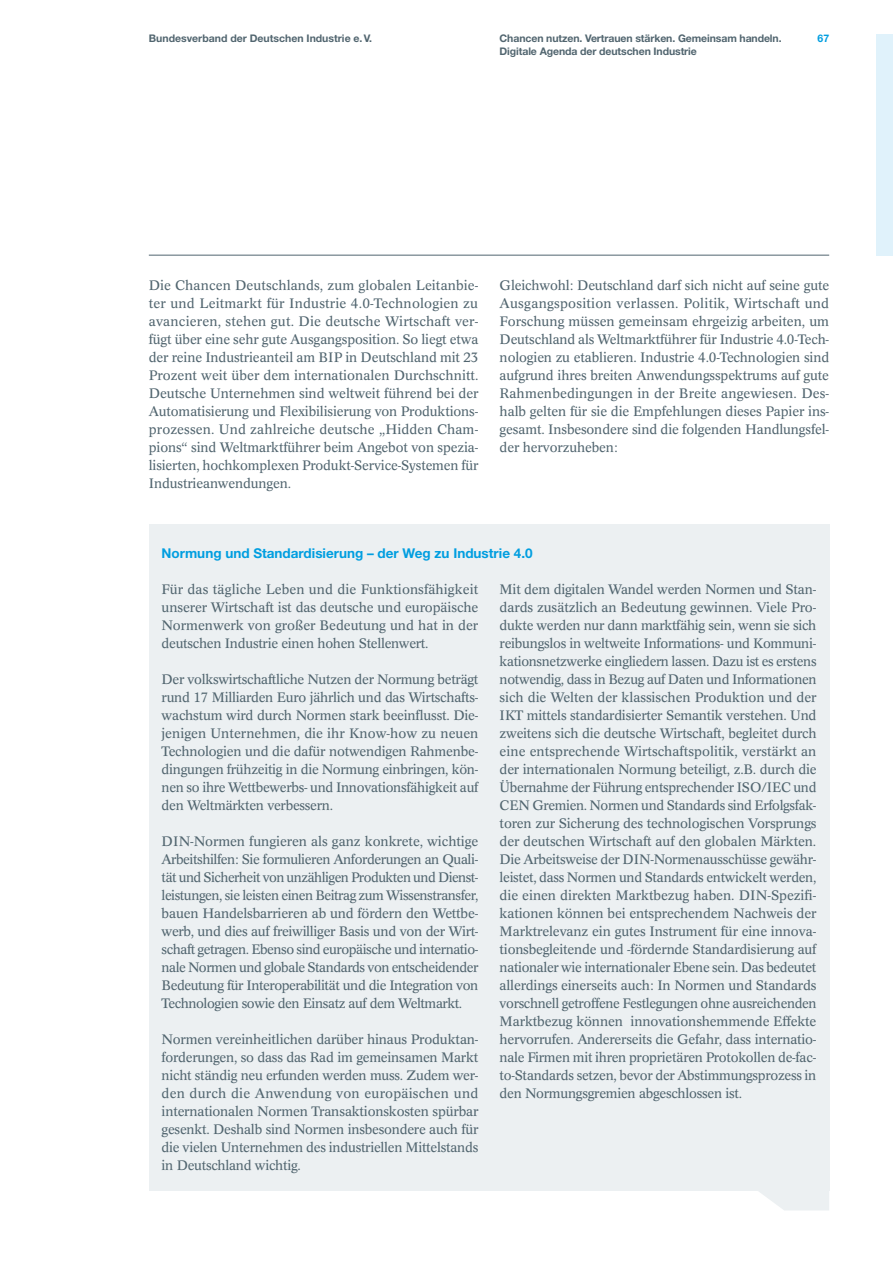
<style>
.page{position:relative;width:893px;height:1263px;background:#fff}
.page>*{position:absolute;margin:0;border:0;box-sizing:border-box;transform-origin:0 0}
.CR-9-grau{font:13.5px/18px "Concorde BE";letter-spacing:-.02em;color:#51656f;text-align:justify}
.HB_9{font:700 13.5px "Helvetica Neue LT Std";color:#009ee0}
.t1{font:700 10.5px/13.5px "Helvetica Neue LT Std";letter-spacing:-.01em;color:#51656f}
.t2{font:700 10.5px "Helvetica Neue LT Std";color:#009ee0}
</style>
<div class="page">
<div style="left:876px;top:34px;width:17px;height:222px;background:#e0f2fb"></div>
<hr style="left:149px;top:255px;width:680px;height:1px;background:#51656f">
<div style="left:149px;top:524px;width:680px;height:667px;background:#ecf0f2"></div>
<svg style="left:759px;top:1191px;width:70px;height:19px"></svg>
<p class="t1" style="left:149px;top:31px;width:225px">Bundesverband der Deutschen Industrie e.V.</p>
<p class="t1" style="left:500px;top:31px;width:283px">Chancen nutzen. Vertrauen stärken. Gemeinsam handeln.<br>Digitale Agenda der deutschen Industrie</p>
<p class="t2" style="left:817px;top:31px;width:13px">67</p>
<p class="CR-9-grau" style="left:149px;top:277px;width:331px">Die Chancen Deutschlands, zum globalen Leitanbie&shy;ter und Leitmarkt für Industrie 4.0-Technologien zu avancieren, stehen gut. Die deutsche Wirtschaft ver&shy;fügt über eine sehr gute Ausgangsposition. So liegt etwa der reine Industrieanteil am BIP in Deutschland mit 23<br>Prozent weit über dem internationalen Durchschnitt.<br>Deutsche Unternehmen sind weltweit führend bei der Automatisierung und Flexibilisierung von Produktions&shy;prozessen. Und zahlreiche deutsche „Hidden Cham&shy;pions“ sind Weltmarktführer beim Angebot von spezia&shy;lisierten, hochkomplexen Produkt-Service-Systemen für Industrieanwendungen.</p>
<p class="CR-9-grau" style="left:500px;top:277px;width:331px">Gleichwohl: Deutschland darf sich nicht auf seine gute Ausgangsposition verlassen. Politik, Wirtschaft und Forschung müssen gemeinsam ehrgeizig arbeiten, um Deutschland als Weltmarktführer für Industrie 4.0-Tech&shy;nologien zu etablieren. Industrie 4.0-Technologien sind aufgrund ihres breiten Anwendungsspektrums auf gute Rahmenbedingungen in der Breite angewiesen. Des&shy;halb gelten für sie die Empfehlungen dieses Papier ins&shy;gesamt. Insbesondere sind die folgenden Handlungsfel&shy;der hervorzuheben:</p>
<p class="HB_9" style="left:162px;top:545px;width:373px">Normung und Standardisierung – der Weg zu Industrie 4.0</p>
<p class="CR-9-grau" style="left:162px;top:580px;width:318px">Für das tägliche Leben und die Funktionsfähigkeit unserer Wirtschaft ist das deutsche und europäische Normenwerk von großer Bedeutung und hat in der deutschen Industrie einen hohen Stellenwert.</p>
<p class="CR-9-grau" style="left:162px;top:670px;width:318px">Der volkswirtschaftliche Nutzen der Normung beträgt rund 17 Milliarden Euro jährlich und das Wirtschafts&shy;wachstum wird durch Normen stark beeinflusst. Die&shy;jenigen Unternehmen, die ihr Know-how zu neuen Technologien und die dafür notwendigen Rahmenbe&shy;dingungen frühzeitig in die Normung einbringen, kön&shy;nen so ihre Wettbewerbs- und Innovationsfähigkeit auf den Weltmärkten verbessern.</p>
<p class="CR-9-grau" style="left:162px;top:832px;width:318px">DIN-Normen fungieren als ganz konkrete, wichtige Arbeitshilfen: Sie formulieren Anforderungen an Quali&shy;tät und Sicherheit von unzähligen Produkten und Dienst&shy;leistungen, sie leisten einen Beitrag zum Wissenstransfer, bauen Handelsbarrieren ab und fördern den Wettbe&shy;werb, und dies auf freiwilliger Basis und von der Wirt&shy;schaft getragen. Ebenso sind europäische und internatio&shy;nale Normen und globale Standards von entscheidender Bedeutung für Interoperabilität und die Integration von Technologien sowie den Einsatz auf dem Weltmarkt.</p>
<p class="CR-9-grau" style="left:162px;top:1030px;width:319px">Normen vereinheitlichen darüber hinaus Produktan&shy;forderungen, so dass das Rad im gemeinsamen Markt nicht ständig neu erfunden werden muss. Zudem wer&shy;den durch die Anwendung von europäischen und internationalen Normen Transaktionskosten spürbar gesenkt. Deshalb sind Normen insbesondere auch für die vielen Unternehmen des industriellen Mittelstands in Deutschland wichtig.</p>
<p class="CR-9-grau" style="left:500px;top:580px;width:319px">Mit dem digitalen Wandel werden Normen und Stan&shy;dards zusätzlich an Bedeutung gewinnen. Viele Pro&shy;dukte werden nur dann marktfähig sein, wenn sie sich reibungslos in weltweite Informations- und Kommuni&shy;kationsnetzwerke eingliedern lassen. Dazu ist es erstens notwendig, dass in Bezug auf Daten und Informationen sich die Welten der klassischen Produktion und der IKT mittels standardisierter Semantik verstehen. Und zweitens sich die deutsche Wirtschaft, begleitet durch eine entsprechende Wirtschaftspolitik, verstärkt an der internationalen Normung beteiligt, z.B. durch die Übernahme der Führung entsprechender ISO/IEC und CEN Gremien. Normen und Standards sind Erfolgsfak&shy;toren zur Sicherung des technologischen Vorsprungs der deutschen Wirtschaft auf den globalen Märkten.<br>Die Arbeitsweise der DIN-Normenausschüsse gewähr&shy;leistet, dass Normen und Standards entwickelt werden, die einen direkten Marktbezug haben. DIN-Spezifi&shy;kationen können bei entsprechendem Nachweis der Marktrelevanz ein gutes Instrument für eine innova&shy;tionsbegleitende und -fördernde Standardisierung auf nationaler wie internationaler Ebene sein. Das bedeutet allerdings einerseits auch: In Normen und Standards vorschnell getroffene Festlegungen ohne ausreichenden Marktbezug können innovationshemmende Effekte hervorrufen. Andererseits die Gefahr, dass internatio&shy;nale Firmen mit ihren proprietären Protokollen de-fac&shy;to-Standards setzen, bevor der Abstimmungsprozess in den Normungsgremien abgeschlossen ist.</p>
</div>
